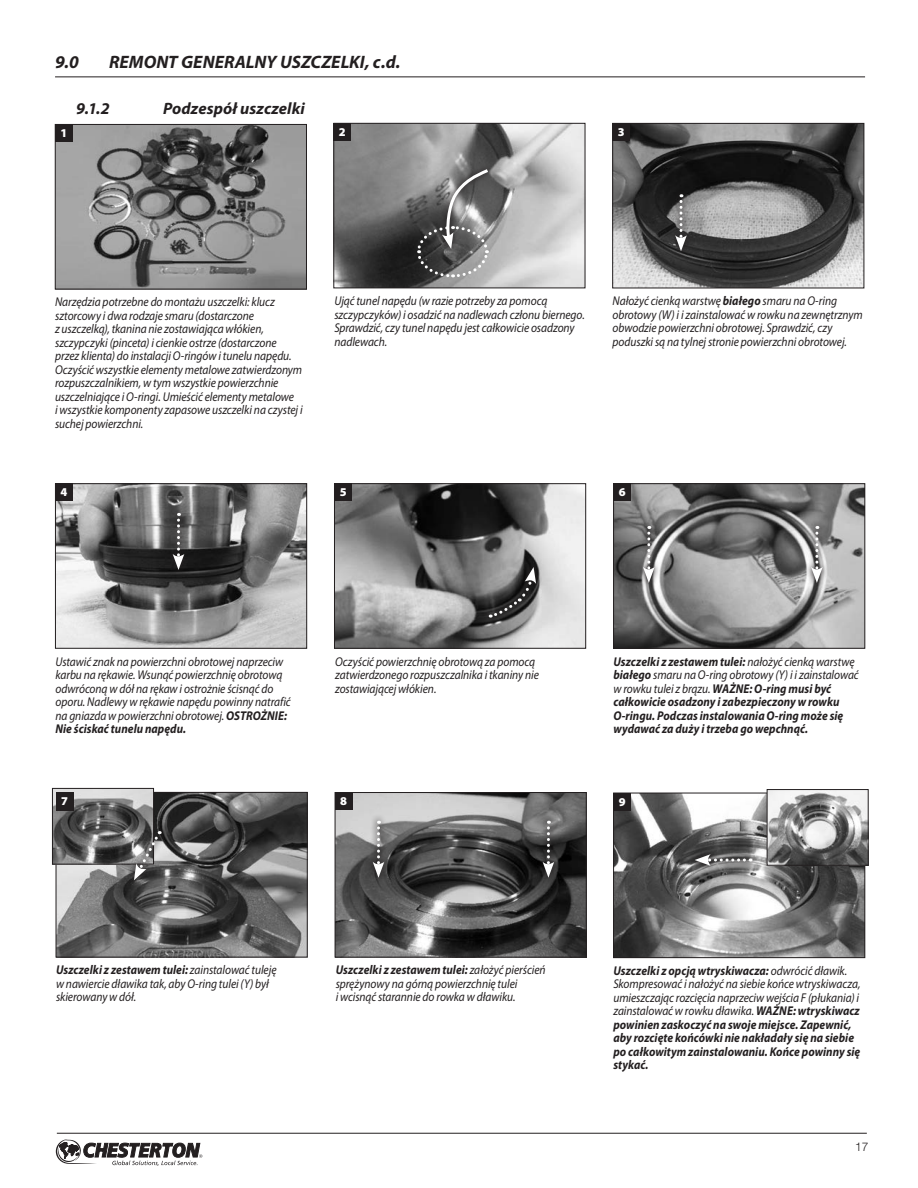
<style>
.page{position:relative;width:918px;height:1188px;background:#fff}
.page>*{position:absolute;margin:0;border:0;box-sizing:border-box;transform-origin:0 0}
.t1{font:italic 700 18px "Myriad Pro";color:#231f20}
.t2{font:italic 700 16.5px "Myriad Pro";letter-spacing:.005em;color:#231f20}
.t3{font:italic 12.75px/13.5px "Myriad Pro";letter-spacing:-.005em;color:#231f20;scale:.9 1}
.t4{font:italic 700 12.75px/13.5px "Myriad Pro";letter-spacing:.005em;color:#231f20;scale:.9 1}
.t5{font:900 12px "Myriad Pro";color:#fff}
.t6{font:300 12px "Helvetica Neue LT Std";color:#231f20}
.s1{font-weight:700}
.s2{font-weight:400}
</style>
<div class="page">
<svg style="left:56px;top:1139px;width:146px;height:27px"></svg>
<hr style="left:57px;top:1133px;width:810px;height:1px;background:#231f20">
<hr style="left:55px;top:76px;width:810px;height:1px;background:#231f20">
<img style="left:57px;top:126px;width:248px;height:161px">
<div style="left:55px;top:124px;width:252px;height:165px;border:1px solid #231f20"></div>
<div style="left:55px;top:124px;width:18px;height:18px;background:#231f20"></div>
<img style="left:614px;top:125px;width:248px;height:161px">
<div style="left:612px;top:123px;width:252px;height:165px;border:1px solid #231f20"></div>
<div style="left:612px;top:123px;width:18px;height:18px;background:#231f20"></div>
<svg style="left:669px;top:188px;width:24px;height:69px"></svg>
<svg style="left:675px;top:194px;width:12px;height:57px"></svg>
<img style="left:57px;top:485px;width:248px;height:162px">
<div style="left:55px;top:483px;width:252px;height:166px;border:1px solid #231f20"></div>
<div style="left:55px;top:483px;width:18px;height:18px;background:#231f20"></div>
<svg style="left:166px;top:506px;width:25px;height:70px"></svg>
<svg style="left:173px;top:513px;width:11px;height:57px"></svg>
<img style="left:615px;top:485px;width:248px;height:162px">
<div style="left:613px;top:483px;width:252px;height:166px;border:1px solid #231f20"></div>
<div style="left:613px;top:483px;width:18px;height:18px;background:#231f20"></div>
<svg style="left:636px;top:519px;width:25px;height:70px"></svg>
<svg style="left:643px;top:526px;width:12px;height:57px"></svg>
<svg style="left:804px;top:519px;width:25px;height:70px"></svg>
<svg style="left:811px;top:526px;width:12px;height:57px"></svg>
<img style="left:337px;top:794px;width:248px;height:162px">
<div style="left:335px;top:792px;width:252px;height:166px;border:1px solid #231f20"></div>
<div style="left:335px;top:792px;width:18px;height:18px;background:#231f20"></div>
<svg style="left:366px;top:814px;width:25px;height:70px"></svg>
<svg style="left:373px;top:821px;width:11px;height:57px"></svg>
<svg style="left:536px;top:814px;width:25px;height:70px"></svg>
<svg style="left:543px;top:821px;width:11px;height:57px"></svg>
<img style="left:58px;top:794px;width:248px;height:161px">
<div style="left:56px;top:792px;width:252px;height:165px;border:1px solid #231f20"></div>
<img style="left:54px;top:790px;width:98px;height:72px">
<div style="left:52px;top:788px;width:102px;height:76px;border:1px solid #231f20"></div>
<div style="left:56px;top:792px;width:18px;height:18px;background:#231f20"></div>
<svg style="left:127px;top:824px;width:40px;height:63px"></svg>
<svg style="left:134px;top:831px;width:26px;height:49px"></svg>
<img style="left:336px;top:485px;width:248px;height:162px">
<div style="left:334px;top:483px;width:252px;height:166px;border:1px solid #231f20"></div>
<div style="left:334px;top:483px;width:18px;height:18px;background:#231f20"></div>
<svg style="left:482px;top:561px;width:61px;height:63px"></svg>
<svg style="left:490px;top:567px;width:46px;height:51px;background:#5d5c5d"></svg>
<img style="left:335px;top:125px;width:248px;height:161px">
<div style="left:333px;top:123px;width:252px;height:165px;border:1px solid #231f20"></div>
<div style="left:333px;top:123px;width:18px;height:18px;background:#231f20"></div>
<svg style="left:435px;top:162px;width:60px;height:93px"></svg>
<svg style="left:415px;top:167px;width:76px;height:112px;background:#767676"></svg>
<img style="left:615px;top:795px;width:248px;height:161px">
<div style="left:613px;top:793px;width:252px;height:165px;border:1px solid #231f20"></div>
<div style="left:613px;top:793px;width:18px;height:18px;background:#231f20"></div>
<img style="left:769px;top:791px;width:98px;height:73px">
<div style="left:767px;top:789px;width:102px;height:77px;border:1px solid #231f20"></div>
<svg style="left:689px;top:848px;width:69px;height:24px"></svg>
<svg style="left:695px;top:854px;width:49px;height:12px"></svg>
<h1 class="t1" style="left:55px;top:50px;width:25px">9.0</h1>
<h1 class="t1" style="left:109px;top:50px;width:293px">REMONT GENERALNY USZCZELKI, c.d.</h1>
<p class="t2" style="left:76px;top:98px;width:35px">9.1.2</p>
<p class="t2" style="left:163px;top:98px;width:143px">Podzespół uszczelki</p>
<p class="t5" style="left:60px;top:125px;width:8px">1</p>
<p class="t5" style="left:339px;top:124px;width:8px">2</p>
<p class="t5" style="left:618px;top:124px;width:8px">3</p>
<p class="t3" style="left:55px;top:295px;width:277px">Narzędzia potrzebne do montażu uszczelki: klucz sztorcowy i dwa rodzaje smaru (dostarczone<br>z uszczelką), tkanina nie zostawiająca włókien, szczypczyki (pinceta) i cienkie ostrze (dostarczone przez klienta) do instalacji O-ringów i tunelu napędu.<br>Oczyścić wszystkie elementy metalowe zatwierdzonym rozpuszczalnikiem, w tym wszystkie powierzchnie uszczelniające i O-ringi. Umieścić elementy metalowe<br>i wszystkie komponenty zapasowe uszczelki na czystej i suchej powierzchni.</p>
<p class="t3" style="left:334px;top:294px;width:280px">Ująć tunel napędu (w razie potrzeby za pomocą szczypczyków) i osadzić na nadlewach członu biernego.<br>Sprawdzić, czy tunel napędu jest całkowicie osadzony nadlewach.</p>
<p class="t3" style="left:612px;top:294px;width:279px">Nałożyć cienką warstwę <span class="s1">białego</span> smaru na O-ring obrotowy (W) i i zainstalować w rowku na zewnętrznym obwodzie powierzchni obrotowej. Sprawdzić, czy poduszki są na tylnej stronie powierzchni obrotowej.</p>
<p class="t5" style="left:61px;top:484px;width:8px">4</p>
<p class="t5" style="left:619px;top:484px;width:8px">6</p>
<p class="t5" style="left:340px;top:484px;width:8px">5</p>
<p class="t3" style="left:55px;top:654px;width:263px">Ustawić znak na powierzchni obrotowej naprzeciw karbu na rękawie. Wsunąć powierzchnię obrotową odwróconą w dół na rękaw i ostrożnie ścisnąć do oporu. Nadlewy w rękawie napędu powinny natrafić na gniazda w powierzchni obrotowej. <span class="s1">OSTROŻNIE:<br>Nie ściskać tunelu napędu.</span></p>
<p class="t3" style="left:335px;top:654px;width:228px">Oczyścić powierzchnię obrotową za pomocą zatwierdzonego rozpuszczalnika i tkaniny nie zostawiającej włókien.</p>
<p class="t4" style="left:613px;top:654px;width:274px">Uszczelki z zestawem tulei: <span class="s2">nałożyć cienką warstwę </span>białego <span class="s2">smaru na O-ring obrotowy (Y) i i zainstalować w rowku tulei z brązu.</span> WAŻNE: O-ring musi być całkowicie osadzony i zabezpieczony w rowku O-ringu. Podczas instalowania O-ring może się wydawać za duży i trzeba go wepchnąć.</p>
<p class="t5" style="left:61px;top:793px;width:8px">7</p>
<p class="t5" style="left:340px;top:793px;width:8px">8</p>
<p class="t5" style="left:619px;top:794px;width:8px">9</p>
<p class="t3" style="left:56px;top:963px;width:247px"><span class="s1">Uszczelki z zestawem tulei:</span> zainstalować tuleję w nawiercie dławika tak, aby O-ring tulei (Y) był skierowany w dół.</p>
<p class="t3" style="left:336px;top:963px;width:235px"><span class="s1">Uszczelki z zestawem tulei:</span> założyć pierścień sprężynowy na górną powierzchnię tulei<br>i wcisnąć starannie do rowka w dławiku.</p>
<p class="t4" style="left:613px;top:964px;width:276px">Uszczelki z opcją wtryskiwacza: <span class="s2">odwrócić dławik.<br>Skompresować i nałożyć na siebie końce wtryskiwacza, umieszczając rozcięcia naprzeciw wejścia F (płukania) i zainstalować w rowku dławika.</span> WAŻNE: wtryskiwacz powinien zaskoczyć na swoje miejsce. Zapewnić, aby rozcięte końcówki nie nakładały się na siebie po całkowitym zainstalowaniu. Końce powinny się stykać.</p>
<p class="t6" style="left:855px;top:1139px;width:15px">17</p>
</div>
